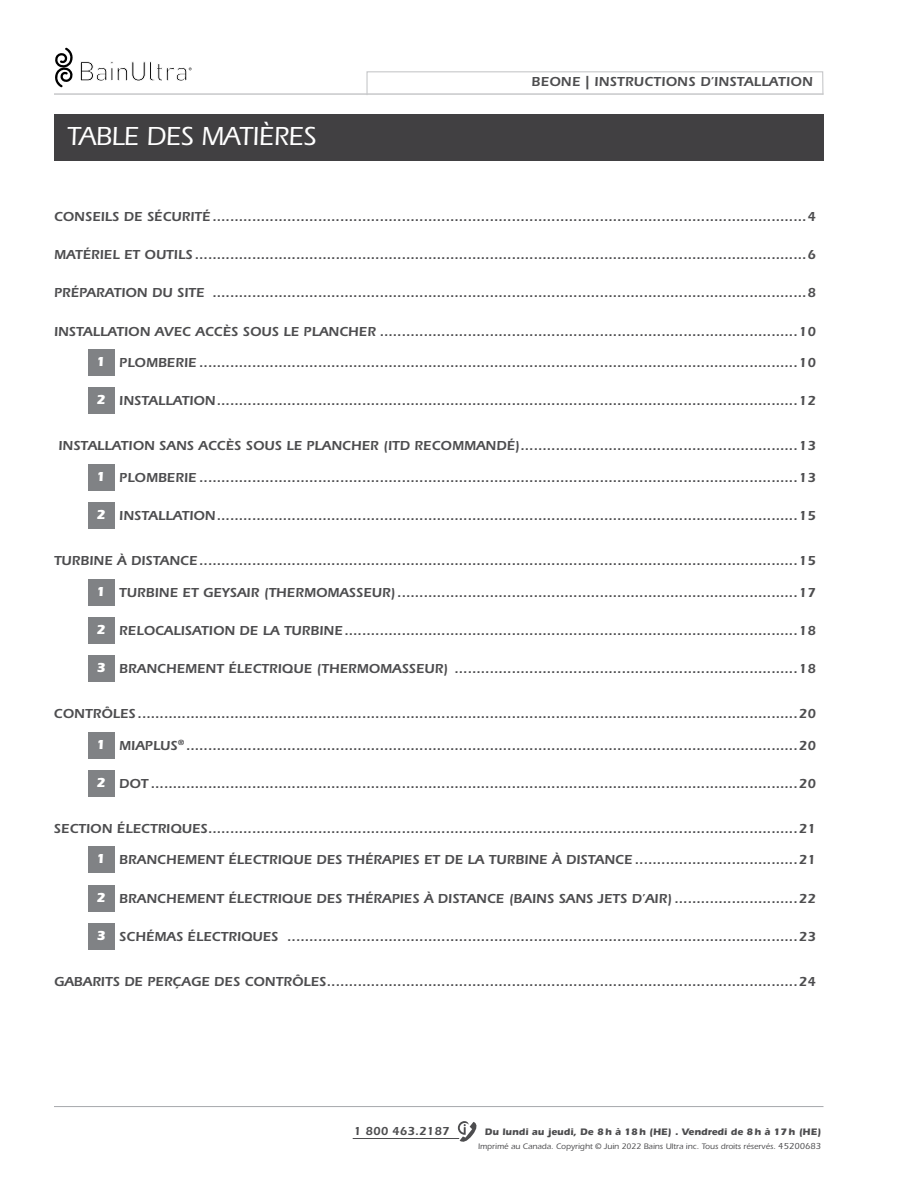
<style>
.page{position:relative;width:918px;height:1188px;background:#fff}
.page>*{position:absolute;margin:0;border:0;box-sizing:border-box;transform-origin:0 0}
.t1{font:500 27px "Itc Eras";letter-spacing:-.01em;color:#fff}
.t2{font:600 13.5px "Itc Eras";letter-spacing:.01em;color:#4d4d4f}
.t3{font:600 12px "Itc Eras";letter-spacing:.005em;color:#4d4d4f}
.t4{font:700 9.75px "Itc Eras";letter-spacing:.005em;color:#4d4d4f}
.t5{font:500 8.25px "Itc Eras";letter-spacing:.005em;color:#4d4d4f}
.s1{font-weight:700;color:#fff}
.s2{font-size:9px}
</style>
<div class="page">
<div style="left:54px;top:115px;width:770px;height:46px;background:#414042"></div>
<hr style="left:54px;top:93px;width:770px;height:2px;background:#c7c8ca">
<hr style="left:54px;top:1106px;width:770px;height:1px;background:#a7a9ac">
<svg style="left:366px;top:71px;width:458px;height:24px"></svg>
<svg style="left:55px;top:48px;width:18px;height:39px"></svg>
<svg style="left:80px;top:61px;width:112px;height:20px"></svg>
<hr style="left:353px;top:1138px;width:106px;height:1px;background:#4d4d4f">
<svg style="left:458px;top:1121px;width:19px;height:21px"></svg>
<div style="left:88px;top:349px;width:27px;height:27px;background:#808285"></div>
<div style="left:88px;top:387px;width:27px;height:27px;background:#808285"></div>
<div style="left:88px;top:464px;width:27px;height:27px;background:#808285"></div>
<div style="left:88px;top:502px;width:27px;height:27px;background:#808285"></div>
<div style="left:88px;top:579px;width:27px;height:27px;background:#808285"></div>
<div style="left:88px;top:617px;width:27px;height:27px;background:#808285"></div>
<div style="left:88px;top:655px;width:27px;height:27px;background:#808285"></div>
<div style="left:88px;top:732px;width:27px;height:27px;background:#808285"></div>
<div style="left:88px;top:770px;width:27px;height:27px;background:#808285"></div>
<div style="left:88px;top:846px;width:27px;height:27px;background:#808285"></div>
<div style="left:88px;top:885px;width:27px;height:27px;background:#808285"></div>
<div style="left:88px;top:923px;width:27px;height:27px;background:#808285"></div>
<h1 class="t1" style="left:67px;top:121px;width:251px">TABLE DES MATIÈRES</h1>
<p class="t2" style="left:532px;top:74px;width:283px">BEONE | INSTRUCTIONS D’INSTALLATION</p>
<p class="t2" style="left:54px;top:209px;width:763px">CONSEILS DE SÉCURITÉ.......................................................................................................................................4</p>
<p class="t2" style="left:54px;top:247px;width:763px">MATÉRIEL ET OUTILS ...........................................................................................................................................6</p>
<p class="t2" style="left:54px;top:285px;width:764px">PRÉPARATION DU SITE .......................................................................................................................................8</p>
<p class="t2" style="left:54px;top:323px;width:763px">INSTALLATION AVEC ACCÈS SOUS LE PLANCHER ...............................................................................................10</p>
<p class="t2" style="left:97px;top:355px;width:721px"><span class="s1">1</span> PLOMBERIE ........................................................................................................................................10</p>
<p class="t2" style="left:97px;top:393px;width:721px"><span class="s1">2</span> INSTALLATION....................................................................................................................................12</p>
<p class="t2" style="left:58px;top:438px;width:759px">INSTALLATION SANS ACCÈS SOUS LE PLANCHER (ITD RECOMMANDÉ)...............................................................13</p>
<p class="t2" style="left:97px;top:470px;width:721px"><span class="s1">1</span> PLOMBERIE ........................................................................................................................................13</p>
<p class="t2" style="left:97px;top:508px;width:721px"><span class="s1">2</span> INSTALLATION....................................................................................................................................15</p>
<p class="t2" style="left:54px;top:553px;width:764px">TURBINE À DISTANCE........................................................................................................................................15</p>
<p class="t2" style="left:97px;top:584px;width:721px"><span class="s1">1</span> TURBINE ET GEYSAIR (THERMOMASSEUR)...........................................................................................17</p>
<p class="t2" style="left:97px;top:623px;width:721px"><span class="s1">2</span> RELOCALISATION DE LA TURBINE.......................................................................................................18</p>
<p class="t2" style="left:97px;top:661px;width:721px"><span class="s1">3</span> BRANCHEMENT ÉLECTRIQUE (THERMOMASSEUR) ..............................................................................18</p>
<p class="t2" style="left:54px;top:706px;width:763px">CONTRÔLES ......................................................................................................................................................20</p>
<p class="t2" style="left:97px;top:737px;width:721px"><span class="s1">1</span> MIAPLUS<sup>®</sup> ...........................................................................................................................................20</p>
<p class="t2" style="left:97px;top:776px;width:721px"><span class="s1">2</span> DOT ...................................................................................................................................................20</p>
<p class="t2" style="left:54px;top:821px;width:763px">SECTION ÉLECTRIQUES......................................................................................................................................21</p>
<p class="t2" style="left:97px;top:852px;width:721px"><span class="s1">1</span> BRANCHEMENT ÉLECTRIQUE DES THÉRAPIES ET DE LA TURBINE À DISTANCE .....................................21</p>
<p class="t2" style="left:97px;top:890px;width:721px"><span class="s1">2</span> BRANCHEMENT ÉLECTRIQUE DES THÉRAPIES À DISTANCE (BAINS SANS JETS D’AIR) ............................22</p>
<p class="t2" style="left:97px;top:929px;width:721px"><span class="s1">3</span> SCHÉMAS ÉLECTRIQUES ....................................................................................................................23</p>
<p class="t2" style="left:54px;top:974px;width:763px">GABARITS DE PERÇAGE DES CONTRÔLES...........................................................................................................24</p>
<p class="t3" style="left:354px;top:1125px;width:97px">1 800 463.2187</p>
<p class="t4" style="left:485px;top:1127px;width:338px">Du lundi au jeudi, De 8h à 18h (HE) . Vendredi de 8h à 17h (HE)</p>
<p class="t5" style="left:478px;top:1142px;width:345px">Imprimé au Canada. Copyright © Juin 2022 Bains Ultra inc. Tous droits réservés. <span class="s2">45200683</span></p>
</div>
